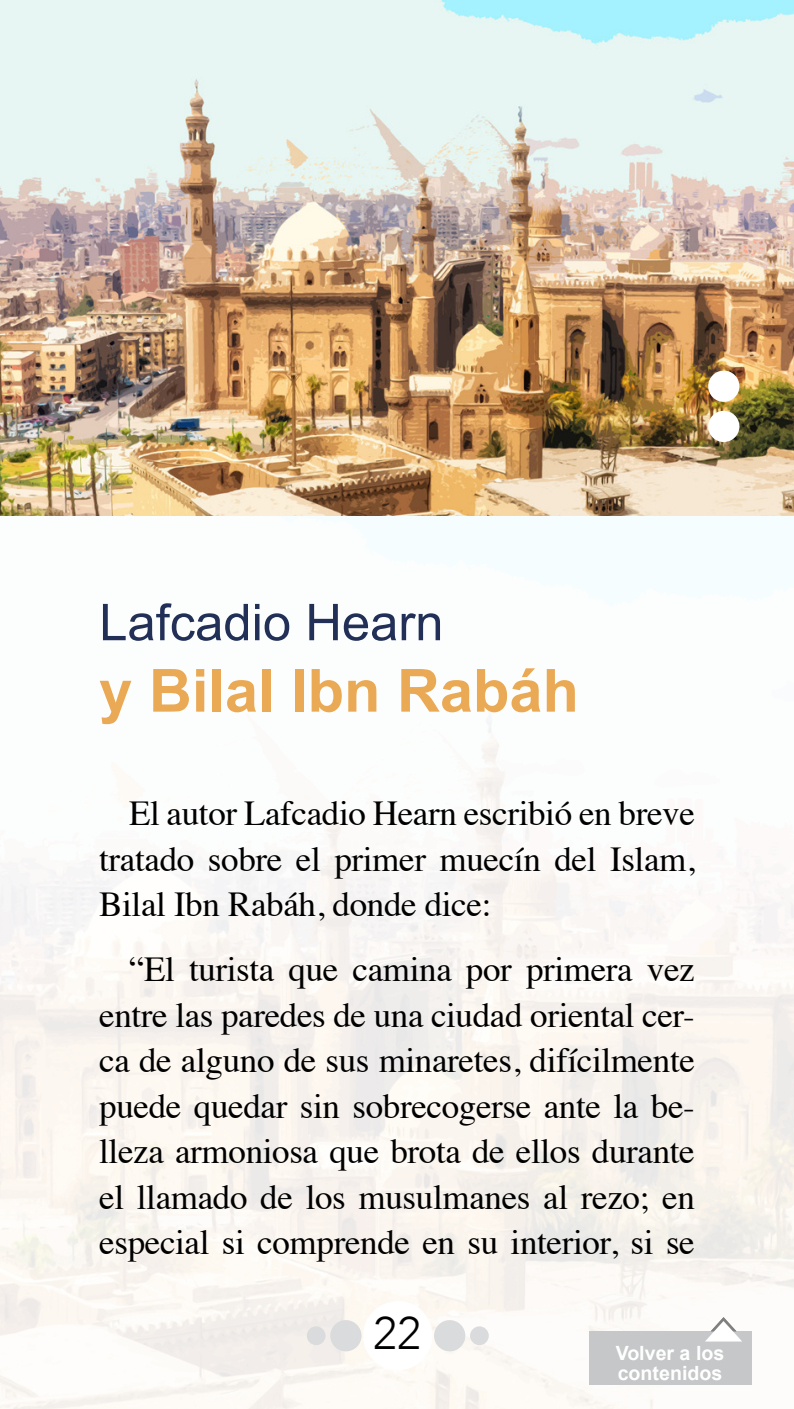
<style>
.page{position:relative;width:794px;height:1409px;background:#fff}
.page>*{position:absolute;margin:0;border:0;box-sizing:border-box;transform-origin:0 0}
.t1{font:700 59.5px "Arial";color:#eaa954}
.t2{font:50.75px "Arial";color:#223058}
.t3{font:300 45.5px "Avenir";color:#000}
.t4{font:35px/45.5px "Times";letter-spacing:-.01em;color:#000;text-align:justify}
.t5{font:700 19.6px "Arial";color:#fff}
</style>
<div class="page">
<img style="left:0;top:0;width:794px;height:1409px">
<div style="left:708px;top:371px;width:31px;height:31px;background:#fff;border-radius:50%"></div>
<div style="left:708px;top:411px;width:31px;height:31px;background:#fff;border-radius:50%"></div>
<div style="left:363px;top:1301px;width:69px;height:69px;background:#fff;border-radius:50%"></div>
<div style="left:434px;top:1320px;width:31px;height:31px;background:#dadbdc;border-radius:50%"></div>
<div style="left:330px;top:1320px;width:31px;height:31px;background:#dadbdc;border-radius:50%"></div>
<div style="left:470px;top:1326px;width:19px;height:19px;background:#dadbdc;border-radius:50%"></div>
<div style="left:307px;top:1326px;width:18px;height:19px;background:#dadbdc;border-radius:50%"></div>
<div style="left:588px;top:1331px;width:163px;height:54px;background:#c5c7c8"></div>
<svg style="left:705px;top:1317px;width:37px;height:24px"></svg>
<h2 class="t2" style="left:99px;top:589px;width:346px">Lafcadio Hearn</h2>
<h1 class="t1" style="left:99px;top:651px;width:481px">y Bilal Ibn Rabáh</h1>
<p class="t4" style="left:99px;top:787px;width:597px;text-indent:30px">El autor Lafcadio Hearn escribió en breve tratado sobre el primer muecín del Islam, Bilal Ibn Rabáh, donde dice:</p>
<p class="t4" style="left:129px;top:944px;width:567px">“El turista que camina por primera vez</p>
<p class="t4" style="left:99px;top:989px;width:597px">entre las paredes de una ciudad oriental cer-</p>
<p class="t4" style="left:99px;top:1035px;width:597px">ca de alguno de sus minaretes, difícilmente</p>
<p class="t4" style="left:99px;top:1080px;width:597px">puede quedar sin sobrecogerse ante la be-</p>
<p class="t4" style="left:99px;top:1126px;width:597px">lleza armoniosa que brota de ellos durante</p>
<p class="t4" style="left:99px;top:1171px;width:597px">el llamado de los musulmanes al rezo; en especial si comprende en su interior, si se</p>
<h3 class="t3" style="left:373px;top:1307px;width:49px">22</h3>
<p class="t5" style="left:615px;top:1340px;width:110px">Volver a los</p>
<p class="t5" style="left:618px;top:1360px;width:106px">contenidos</p>
</div>
